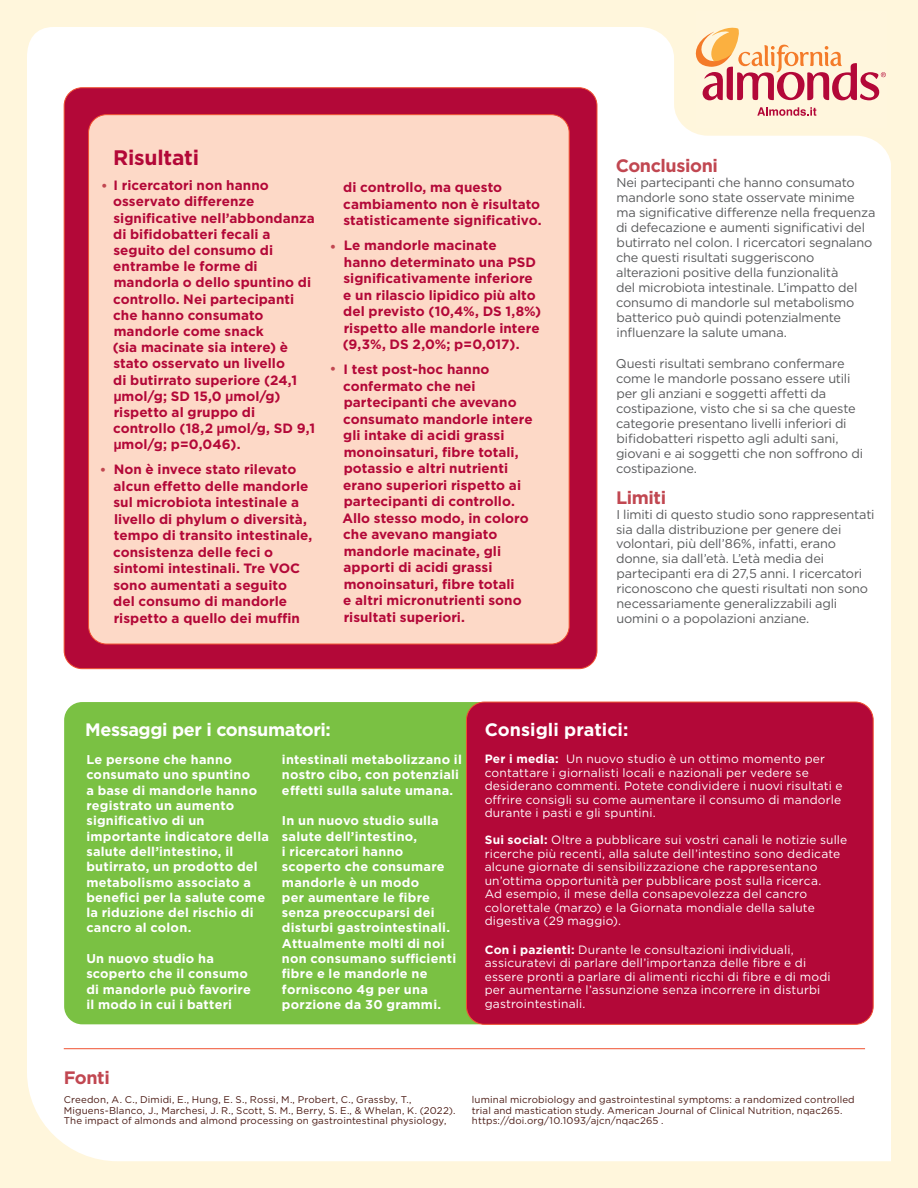
<style>
.page{position:relative;width:918px;height:1188px;background:#fff6dc}
.page>*{position:absolute;margin:0;border:0;box-sizing:border-box;transform-origin:0 0}
.t1{font:700 21px "Gotham";letter-spacing:-.01em;color:#b30838}
.t2{font:700 18px "Gotham";letter-spacing:-.02em;color:#fff}
.t3{font:700 18px "Gotham";letter-spacing:-.02em;color:#c14751}
.t4{font:700 18px "Gotham";color:#fff}
.t5{font:15px "Gotham";color:#c14751}
.t6{font:700 13.5px/16.5px "Gotham";letter-spacing:.005em;color:#b30838}
.t7{font:12.75px/15px "Gotham";letter-spacing:-.01em;color:#58595b}
.t8{font:700 12.75px/15.3px "Gotham";letter-spacing:.02em;color:#fff}
.t9{font:12px/13.5px "Gotham";letter-spacing:.015em;color:#fff}
.t10{font:9.75px/10.5px "Gotham";letter-spacing:.015em;color:#4a1913}
.s1{font-family:"Arial"}
.s2{font-weight:700}
</style>
<div class="page">
<div style="left:27px;top:27px;width:864px;height:1134px;background:#fff"></div>
<div style="left:64px;top:702px;width:431px;height:322px;background:#7ac143;border-radius:18px"></div>
<div style="left:64px;top:88px;width:533px;height:581px;background:#b30838;border-radius:18px"></div>
<div style="left:466px;top:702px;width:407px;height:322px;background:#b30838;border-radius:18px"></div>
<div style="left:466px;top:702px;width:408px;height:323px;border:1px solid #f05130;border-radius:18px"></div>
<div style="left:89px;top:115px;width:480px;height:529px;background:#fdd9c7;border-radius:18px"></div>
<hr style="left:64px;top:1048px;width:801px;height:1px;background:#f05130">
<div style="left:696px;top:12px;width:191px;height:116px;background:#fff6dd"></div>
<svg style="left:693px;top:27px;width:193px;height:89px"></svg>
<h1 class="t1" style="left:113px;top:144px;width:88px">Risultati</h1>
<p class="t6" style="left:113px;top:177px;width:204px">I ricercatori non hanno osservato differenze significative nell’abbondanza di bifidobatteri fecali a seguito del consumo di entrambe le forme di mandorla o dello spuntino di controllo. Nei partecipanti che hanno consumato mandorle come snack<br>(sia macinate sia intere) è stato osservato un livello<br>di butirrato superiore (24,1 <span class="s1">µ</span>mol/g; SD 15,0 <span class="s1">µ</span>mol/g) rispetto al gruppo di controllo (18,2 <span class="s1">µ</span>mol/g, SD 9,1 <span class="s1">µ</span>mol/g; p=0,046).</p>
<p class="t6" style="left:113px;top:461px;width:201px">Non è invece stato rilevato alcun effetto delle mandorle sul microbiota intestinale a livello di phylum o diversità, tempo di transito intestinale, consistenza delle feci o sintomi intestinali. Tre VOC sono aumentati a seguito<br>del consumo di mandorle rispetto a quello dei muffin</p>
<p class="t5" style="left:101px;top:176px;width:9px">•</p>
<p class="t5" style="left:100px;top:460px;width:9px">•</p>
<p class="t6" style="left:343px;top:179px;width:200px">di controllo, ma questo cambiamento non è risultato statisticamente significativo.</p>
<p class="t6" style="left:343px;top:237px;width:200px">Le mandorle macinate hanno determinato una PSD significativamente inferiore e un rilascio lipidico più alto del previsto (10,4%, DS 1,8%) rispetto alle mandorle intere (9,3%, DS 2,0%; p=0,017).</p>
<p class="t6" style="left:342px;top:361px;width:192px">I test post-hoc hanno confermato che nei partecipanti che avevano consumato mandorle intere gli intake di acidi grassi monoinsaturi, fibre totali, potassio e altri nutrienti erano superiori rispetto ai partecipanti di controllo.<br>Allo stesso modo, in coloro che avevano mangiato mandorle macinate, gli apporti di acidi grassi monoinsaturi, fibre totali<br>e altri micronutrienti sono risultati superiori.</p>
<p class="t5" style="left:330px;top:237px;width:9px">•</p>
<p class="t5" style="left:330px;top:359px;width:9px">•</p>
<h2 class="t3" style="left:616px;top:154px;width:104px">Conclusioni</h2>
<p class="t7" style="left:616px;top:175px;width:261px">Nei partecipanti che hanno consumato mandorle sono state osservate minime ma significative differenze nella frequenza di defecazione e aumenti significativi del butirrato nel colon. I ricercatori segnalano che questi risultati suggeriscono alterazioni positive della funzionalità<br>del microbiota intestinale. L’impatto del consumo di mandorle sul metabolismo batterico può quindi potenzialmente influenzare la salute umana.</p>
<p class="t7" style="left:616px;top:356px;width:249px">Questi risultati sembrano confermare come le mandorle possano essere utili per gli anziani e soggetti affetti da costipazione, visto che si sa che queste categorie presentano livelli inferiori di bifidobatteri rispetto agli adulti sani, giovani e ai soggetti che non soffrono di costipazione.</p>
<h2 class="t3" style="left:616px;top:485px;width:51px">Limiti</h2>
<p class="t7" style="left:616px;top:506px;width:260px">I limiti di questo studio sono rappresentati sia dalla distribuzione per genere dei volontari, più dell’86%, infatti, erano donne, sia dall’età. L’età media dei partecipanti era di 27,5 anni. I ricercatori riconoscono che questi risultati non sono necessariamente generalizzabili agli uomini o a popolazioni anziane.</p>
<h2 class="t2" style="left:85px;top:718px;width:247px">Messaggi per i consumatori:</h2>
<p class="t8" style="left:86px;top:752px;width:184px">Le persone che hanno consumato uno spuntino<br>a base di mandorle hanno registrato un aumento significativo di un importante indicatore della salute dell’intestino, il butirrato, un prodotto del metabolismo associato a benefici per la salute come la riduzione del rischio di cancro al colon.</p>
<p class="t8" style="left:86px;top:951px;width:166px">Un nuovo studio ha scoperto che il consumo di mandorle può favorire il modo in cui i batteri</p>
<p class="t8" style="left:282px;top:752px;width:181px">intestinali metabolizzano il nostro cibo, con potenziali effetti sulla salute umana.</p>
<p class="t8" style="left:282px;top:813px;width:176px">In un nuovo studio sulla salute dell’intestino,<br>i ricercatori hanno scoperto che consumare mandorle è un modo<br>per aumentare le fibre senza preoccuparsi dei disturbi gastrointestinali.<br>Attualmente molti di noi non consumano sufficienti fibre e le mandorle ne forniscono 4g per una porzione da 30 grammi.</p>
<h2 class="t3" style="left:64px;top:1066px;width:48px">Fonti</h2>
<h2 class="t4" style="left:485px;top:718px;width:145px">Consigli pratici:</h2>
<p class="t9" style="left:485px;top:752px;width:359px"><span class="s2">Per i media:</span> Un nuovo studio è un ottimo momento per contattare i giornalisti locali e nazionali per vedere se desiderano commenti. Potete condividere i nuovi risultati e offrire consigli su come aumentare il consumo di mandorle durante i pasti e gli spuntini.</p>
<p class="t9" style="left:485px;top:833px;width:364px"><span class="s2">Sui social:</span> Oltre a pubblicare sui vostri canali le notizie sulle ricerche più recenti, alla salute dell’intestino sono dedicate alcune giornate di sensibilizzazione che rappresentano un’ottima opportunità per pubblicare post sulla ricerca.<br>Ad esempio, il mese della consapevolezza del cancro colorettale (marzo) e la Giornata mondiale della salute digestiva (29 maggio).</p>
<p class="t9" style="left:485px;top:943px;width:347px"><span class="s2">Con i pazienti:</span> Durante le consultazioni individuali, assicuratevi di parlare dell’importanza delle fibre e di essere pronti a parlare di alimenti ricchi di fibre e di modi per aumentarne l’assunzione senza incorrere in disturbi gastrointestinali.</p>
<p class="t10" style="left:64px;top:1094px;width:393px">Creedon, A. C., Dimidi, E., Hung, E. S., Rossi, M., Probert, C., Grassby, T.,<br>Miguens-Blanco, J., Marchesi, J. R., Scott, S. M., Berry, S. E., &amp; Whelan, K. (2022).<br>The impact of almonds and almond processing on gastrointestinal physiology,</p>
<p class="t10" style="left:472px;top:1094px;width:384px">luminal microbiology and gastrointestinal symptoms: a randomized controlled trial and mastication study. American Journal of Clinical Nutrition, nqac265. https://doi.org/10.1093/ajcn/nqac265 .</p>
</div>
